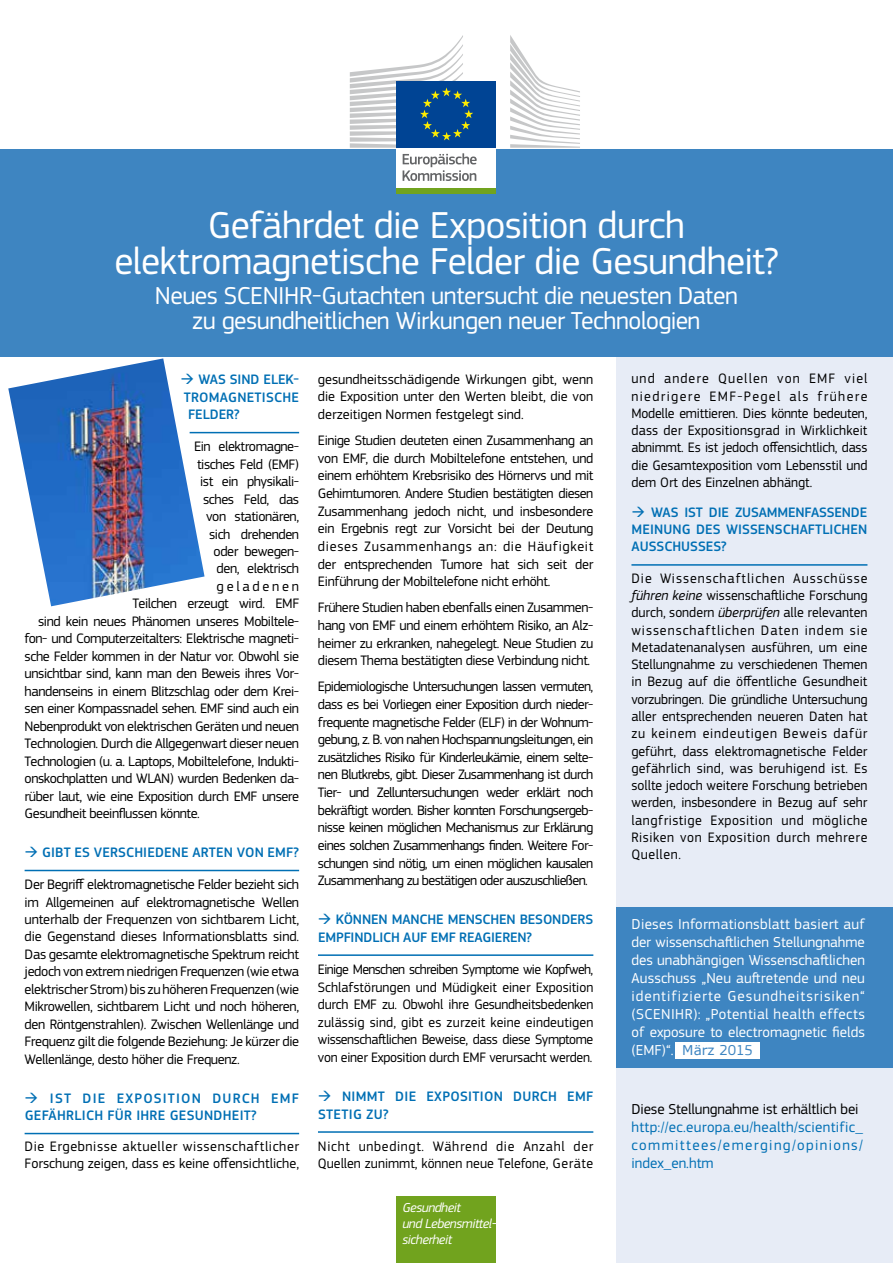
<style>
.page{position:relative;width:893px;height:1263px;background:#fff}
.page>*{position:absolute;margin:0;border:0;box-sizing:border-box;transform-origin:0 0}
.t1{font:39px/36px "EC Square Sans Pro";letter-spacing:-.015em;color:#fff;text-align:center}
.t2{font:25.5px/25.5px "EC Square Sans Pro";letter-spacing:-.02em;color:#fff;text-align:center}
.t3{font:15px/18px "EC Square Sans Pro";color:#fff;text-align:justify}
.t4{font:15px/18px "EC Square Sans Pro";letter-spacing:.09em;color:#006fb4;text-align:justify}
.t5{font:15px "EC Square Sans Pro";letter-spacing:-.01em;color:#000}
.t6{font:14.25px/17.5px "EC Square Sans Pro";letter-spacing:-.03em;color:#000;text-align:justify}
.t7{font:500 14.25px/17.5px "EC Square Sans Pro";letter-spacing:.005em;color:#006fb4}
.t8{font:14.25px/17.5px "EC Square Sans Pro";letter-spacing:.04em;color:#000}
.t9{font:14.25px "EC Square Sans Pro";letter-spacing:.195em;color:#000}
.t10{font:italic 13.5px/16.2px "PF Square Sans Pro";letter-spacing:-.03em;color:#fff}
.s1{font-style:italic}
.s2{font-family:"Verdana";font-size:13.5px;color:#3e85c1}
.s3{color:#3e85c1}
</style>
<div class="page">
<div style="left:617px;top:357px;width:276px;height:906px;background:#e7ecf6"></div>
<div style="left:0;top:148px;width:893px;height:209px;background:#3e85c1"></div>
<div style="left:397px;top:1196px;width:99px;height:67px;background:#71a31e"></div>
<div style="left:617px;top:907px;width:276px;height:160px;background:#3e85c1"></div>
<div style="left:397px;top:146px;width:99px;height:44px;background:#fff"></div>
<div style="left:397px;top:81px;width:99px;height:67px;background:#004494"></div>
<div style="left:397px;top:189px;width:99px;height:5px;background:#71a31e"></div>
<svg style="left:510px;top:35px;width:70px;height:113px"></svg>
<svg style="left:350px;top:35px;width:127px;height:146px"></svg>
<img style="left:8px;top:358px;width:197px;height:248px">
<hr style="left:190px;top:432px;width:109px;height:1px;background:#006fb4">
<hr style="left:25px;top:870px;width:274px;height:1px;background:#006fb4">
<hr style="left:25px;top:1133px;width:274px;height:1px;background:#006fb4">
<hr style="left:318px;top:954px;width:275px;height:2px;background:#006fb4">
<hr style="left:318px;top:1131px;width:275px;height:2px;background:#006fb4">
<hr style="left:631px;top:564px;width:236px;height:2px;background:#006fb4">
<div style="left:675px;top:1043px;width:85px;height:16px;background:#fff"></div>
<h1 class="t1" style="left:114px;top:207px;width:666px">Gefährdet die Exposition durch elektromagnetische Felder die Gesundheit?</h1>
<h2 class="t2" style="left:155px;top:283px;width:585px">Neues SCENIHR-Gutachten untersucht die neuesten Daten zu gesundheitlichen Wirkungen neuer Technologien</h2>
<p class="t7" style="left:181px;top:371px;width:120px">→ WAS SIND ELEK-</p>
<p class="t7" style="left:184px;top:388px;width:117px">TROMAGNETISCHE</p>
<p class="t7" style="left:188px;top:406px;width:53px">FELDER?</p>
<p class="t6" style="left:194px;top:438px;width:106px">Ein elektromagne-</p>
<p class="t6" style="left:197px;top:455px;width:104px">tisches Feld (EMF)</p>
<p class="t6" style="left:200px;top:473px;width:101px">ist ein physikali-</p>
<p class="t6" style="left:203px;top:490px;width:97px">sches Feld, das</p>
<p class="t6" style="left:206px;top:508px;width:94px">von stationären,</p>
<p class="t6" style="left:209px;top:525px;width:92px">sich drehenden</p>
<p class="t6" style="left:214px;top:543px;width:87px">oder bewegen-</p>
<p class="t6" style="left:217px;top:560px;width:84px">den, elektrisch</p>
<p class="t9" style="left:217px;top:578px;width:84px">geladenen</p>
<p class="t6" style="left:133px;top:595px;width:168px">Teilchen erzeugt wird. EMF</p>
<p class="t6" style="left:38px;top:612px;width:262px">sind kein neues Phänomen unseres Mobiltele-</p>
<p class="t6" style="left:25px;top:630px;width:276px">fon- und Computerzeitalters: Elektrische magneti-</p>
<p class="t6" style="left:25px;top:647px;width:276px">sche Felder kommen in der Natur vor. Obwohl sie</p>
<p class="t6" style="left:25px;top:665px;width:276px">unsichtbar sind, kann man den Beweis ihres Vor-</p>
<p class="t6" style="left:25px;top:682px;width:276px">handenseins in einem Blitzschlag oder dem Krei-</p>
<p class="t6" style="left:25px;top:700px;width:276px">sen einer Kompassnadel sehen. EMF sind auch ein</p>
<p class="t6" style="left:25px;top:717px;width:276px">Nebenprodukt von elektrischen Geräten und neuen</p>
<p class="t6" style="left:25px;top:735px;width:276px">Technologien. Durch die Allgegenwart dieser neuen</p>
<p class="t6" style="left:25px;top:752px;width:276px">Technologien (u. a. Laptops, Mobiltelefone, Indukti-</p>
<p class="t6" style="left:25px;top:770px;width:276px">onskochplatten und WLAN) wurden Bedenken da-</p>
<p class="t6" style="left:25px;top:787px;width:276px">rüber laut, wie eine Exposition durch EMF unsere</p>
<p class="t6" style="left:25px;top:805px;width:177px">Gesundheit beeinflussen könnte.</p>
<p class="t7" style="left:25px;top:844px;width:276px">→ GIBT ES VERSCHIEDENE ARTEN VON EMF?</p>
<p class="t6" style="left:25px;top:876px;width:276px">Der Begriff elektromagnetische Felder bezieht sich im Allgemeinen auf elektromagnetische Wellen unterhalb der Frequenzen von sichtbarem Licht, die Gegenstand dieses Informationsblatts sind.<br>Das gesamte elektromagnetische Spektrum reicht jedoch von extrem niedrigen Frequenzen (wie etwa elektrischer Strom) bis zu höheren Frequenzen (wie Mikrowellen, sichtbarem Licht und noch höheren, den Röntgenstrahlen). Zwischen Wellenlänge und Frequenz gilt die folgende Beziehung: Je kürzer die Wellenlänge, desto höher die Frequenz.</p>
<p class="t7" style="left:25px;top:1089px;width:276px">→ IST DIE EXPOSITION DURCH EMF<br>GEFÄHRLICH FÜR IHRE GESUNDHEIT?</p>
<p class="t8" style="left:25px;top:1137px;width:276px">Die Ergebnisse aktueller wissenschaftlicher<br>Forschung zeigen, dass es keine offensichtliche,</p>
<p class="t6" style="left:318px;top:370px;width:277px">gesundheitsschädigende Wirkungen gibt, wenn die Exposition unter den Werten bleibt, die von derzeitigen Normen festgelegt sind.</p>
<p class="t6" style="left:318px;top:432px;width:277px">Einige Studien deuteten einen Zusammenhang an von EMF, die durch Mobiltelefone entstehen, und einem erhöhtem Krebsrisiko des Hörnervs und mit Gehirntumoren. Andere Studien bestätigten diesen Zusammenhang jedoch nicht, und insbesondere ein Ergebnis regt zur Vorsicht bei der Deutung dieses Zusammenhangs an: die Häufigkeit der entsprechenden Tumore hat sich seit der Einführung der Mobiltelefone nicht erhöht.</p>
<p class="t6" style="left:318px;top:599px;width:277px">Frühere Studien haben ebenfalls einen Zusammen&shy;hang von EMF und einem erhöhtem Risiko, an Alz&shy;heimer zu erkranken, nahegelegt. Neue Studien zu diesem Thema bestätigten diese Verbindung nicht.</p>
<p class="t6" style="left:318px;top:678px;width:277px">Epidemiologische Untersuchungen lassen vermuten, dass es bei Vorliegen einer Exposition durch nieder&shy;frequente magnetische Felder (ELF) in der Wohnum&shy;gebung, z. B. von nahen Hochspannungsleitungen, ein zusätzliches Risiko für Kinderleukämie, einem selte&shy;nen Blutkrebs, gibt. Dieser Zusammenhang ist durch Tier- und Zelluntersuchungen weder erklärt noch bekräftigt worden. Bisher konnten Forschungsergeb&shy;nisse keinen möglichen Mechanismus zur Erklärung eines solchen Zusammenhangs finden. Weitere For&shy;schungen sind nötig, um einen möglichen kausalen Zusammenhang zu bestätigen oder auszuschließen.</p>
<p class="t7" style="left:318px;top:911px;width:277px">→ KÖNNEN MANCHE MENSCHEN BESONDERS<br>EMPFINDLICH AUF EMF REAGIEREN?</p>
<p class="t6" style="left:318px;top:960px;width:277px">Einige Menschen schreiben Symptome wie Kopfweh, Schlafstörungen und Müdigkeit einer Exposition durch EMF zu. Obwohl ihre Gesundheitsbedenken zulässig sind, gibt es zurzeit keine eindeutigen wissenschaftlichen Beweise, dass diese Symptome von einer Exposition durch EMF verursacht werden.</p>
<p class="t7" style="left:318px;top:1088px;width:277px">→ NIMMT DIE EXPOSITION DURCH EMF<br>STETIG ZU?</p>
<p class="t8" style="left:318px;top:1137px;width:277px">Nicht unbedingt. Während die Anzahl der<br>Quellen zunimmt, können neue Telefone, Geräte</p>
<p class="t10" style="left:402px;top:1199px;width:96px">Gesundheit<br>und Lebensmittel&shy;sicherheit</p>
<p class="t6" style="left:631px;top:370px;width:238px">und andere Quellen von EMF viel niedrigere EMF-Pegel als frühere Modelle emittieren. Dies könnte bedeuten, dass der Expositionsgrad in Wirklichkeit abnimmt. Es ist jedoch offensichtlich, dass die Gesamtexposition vom Lebensstil und dem Ort des Einzelnen abhängt.</p>
<p class="t7" style="left:631px;top:504px;width:237px;text-align:justify">→ WAS IST DIE ZUSAMMENFASSENDE MEINUNG DES WISSENSCHAFTLICHEN AUSSCHUSSES?</p>
<p class="t6" style="left:631px;top:570px;width:238px">Die Wissenschaftlichen Ausschüsse <span class="s1">führen keine</span> wissenschaftliche Forschung durch, sondern <span class="s1">überprüfen</span> alle relevanten wissenschaftlichen Daten indem sie Metadatenanalysen ausführen, um eine Stellungnahme zu verschiedenen Themen in Bezug auf die öffentliche Gesundheit vorzubringen. Die gründliche Untersuchung aller entsprechenden neueren Daten hat zu keinem eindeutigen Beweis dafür geführt, dass elektromagnetische Felder gefährlich sind, was beruhigend ist. Es sollte jedoch weitere Forschung betrieben werden, insbesondere in Bezug auf sehr langfristige Exposition und mögliche Risiken von Exposition durch mehrere Quellen.</p>
<p class="t3" style="left:631px;top:915px;width:235px">Dieses Informationsblatt basiert auf der wissenschaftlichen Stellungnahme des unabhängigen Wissenschaftlichen Ausschuss „Neu auftretende und neu identifizierte Gesundheitsrisiken“ (SCENIHR): „Potential health effects of exposure to electromagnetic fields (EMF)“. <span class="s2">März</span> <span class="s3">201</span><span class="s3">5</span></p>
<p class="t5" style="left:631px;top:1100px;width:229px">Diese Stellungnahme ist erhältlich bei</p>
<p class="t4" style="left:631px;top:1118px;width:233px">http://ec.europa.eu/health/scientific_ committees/emerging/opinions/ index_en.htm</p>
</div>
